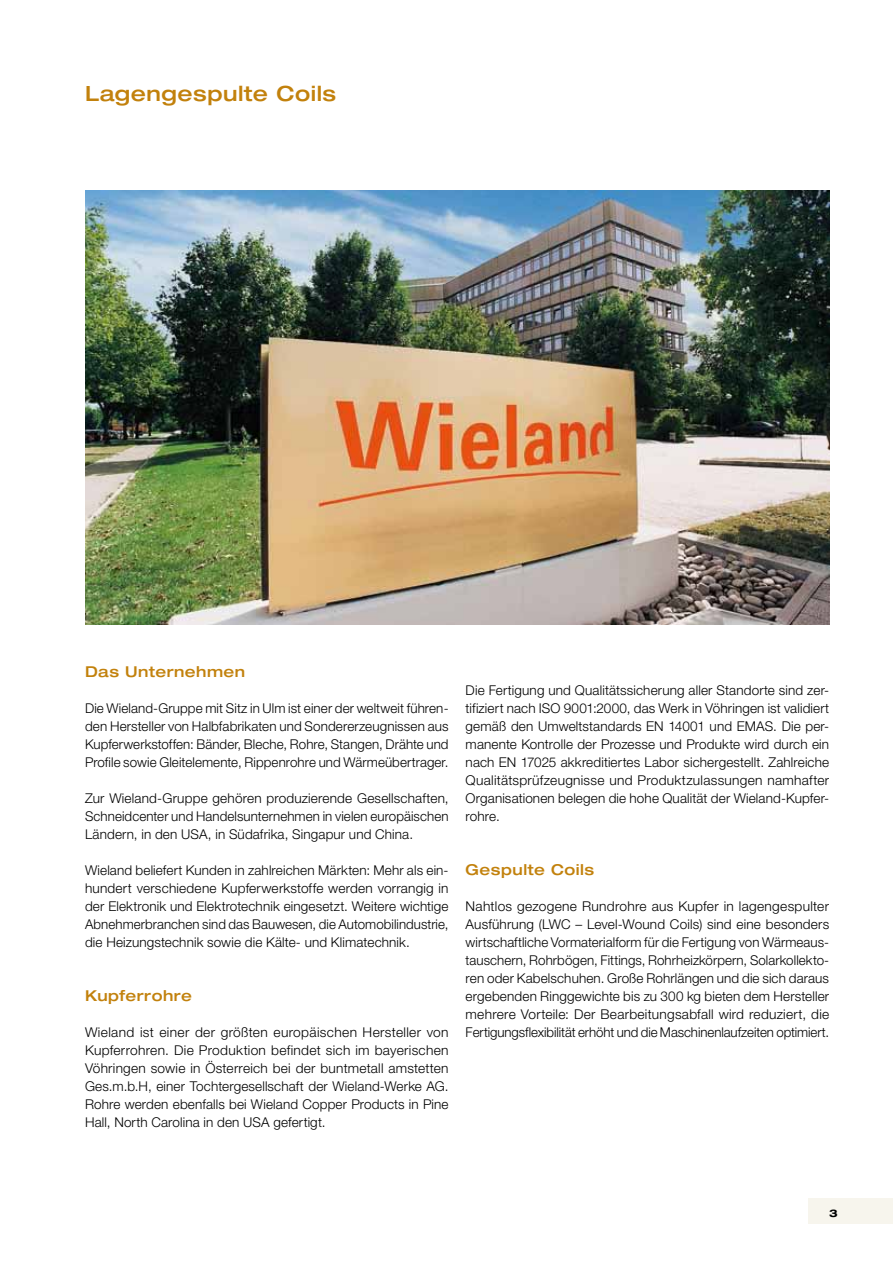
<style>
.page{position:relative;width:893px;height:1263px;background:#fff}
.page>*{position:absolute;margin:0;border:0;box-sizing:border-box;transform-origin:0 0}
.t1{font:500 expanded 21px "Helvetica Neue LT Pro";letter-spacing:.025em;color:#c2810c}
.t2{font:500 expanded 15px "Helvetica Neue LT Pro";letter-spacing:.03em;color:#c2810c}
.t3{font:300 13.5px/18px "Helvetica Neue LT Pro";letter-spacing:.01em;color:#000;text-align:justify}
.t4{font:700 expanded 10.5px "Helvetica Neue LT Pro";color:#000}
</style>
<div class="page">
<div style="left:808px;top:1198px;width:85px;height:26px;background:#f7f5ed"></div>
<img style="left:85px;top:191px;width:744px;height:433px">
<h1 class="t1" style="left:85px;top:80px;width:253px">Lagengespulte Coils</h1>
<p class="t2" style="left:85px;top:662px;width:162px">Das Unternehmen</p>
<p class="t3" style="left:85px;top:699px;width:365px">Die Wieland-Gruppe mit Sitz in Ulm ist einer der weltweit führen&shy;den Hersteller von Halbfabrikaten und Sondererzeugnissen aus Kupferwerkstoffen: Bänder, Bleche, Rohre, Stangen, Drähte und Profile sowie Gleitelemente, Rippenrohre und Wärmeübertrager.</p>
<p class="t3" style="left:85px;top:789px;width:365px">Zur Wieland-Gruppe gehören produzierende Gesellschaften, Schneidcenter und Handelsunternehmen in vielen europäischen Ländern, in den USA, in Südafrika, Singapur und China.</p>
<p class="t3" style="left:85px;top:861px;width:365px">Wieland beliefert Kunden in zahlreichen Märkten: Mehr als ein&shy;hundert verschiedene Kupferwerkstoffe werden vorrangig in der Elektronik und Elektrotechnik eingesetzt. Weitere wichtige Abnehmerbranchen sind das Bauwesen, die Automobilindustrie, die Heizungstechnik sowie die Kälte- und Klimatechnik.</p>
<p class="t2" style="left:85px;top:986px;width:109px">Kupferrohre</p>
<p class="t3" style="left:85px;top:1023px;width:365px">Wieland ist einer der größten europäischen Hersteller von Kupferrohren. Die Produktion befindet sich im bayerischen Vöhringen sowie in Österreich bei der buntmetall amstetten Ges.m.b.H, einer Tochtergesellschaft der Wieland-Werke AG.<br>Rohre werden ebenfalls bei Wieland Copper Products in Pine Hall, North Carolina in den USA gefertigt.</p>
<p class="t3" style="left:466px;top:681px;width:365px">Die Fertigung und Qualitätssicherung aller Standorte sind zer&shy;tifiziert nach ISO 9001:2000, das Werk in Vöhringen ist validiert gemäß den Umweltstandards EN 14001 und EMAS. Die per&shy;manente Kontrolle der Prozesse und Produkte wird durch ein nach EN 17025 akkreditiertes Labor sichergestellt. Zahlreiche Qualitätsprüfzeugnisse und Produktzulassungen namhafter Organisationen belegen die hohe Qualität der Wieland-Kupfer&shy;rohre.</p>
<p class="t2" style="left:466px;top:860px;width:130px">Gespulte Coils</p>
<p class="t3" style="left:466px;top:897px;width:365px">Nahtlos gezogene Rundrohre aus Kupfer in lagengespulter Ausführung (LWC – Level-Wound Coils) sind eine besonders wirtschaftliche Vormaterialform für die Fertigung von Wärmeaus&shy;tauschern, Rohrbögen, Fittings, Rohrheizkörpern, Solarkollekto&shy;ren oder Kabelschuhen. Große Rohrlängen und die sich daraus ergebenden Ringgewichte bis zu 300 kg bieten dem Hersteller mehrere Vorteile: Der Bearbeitungsabfall wird reduziert, die Fertigungsflexibilität erhöht und die Maschinenlaufzeiten optimiert.</p>
<p class="t4" style="left:829px;top:1206px;width:10px">3</p>
</div>
